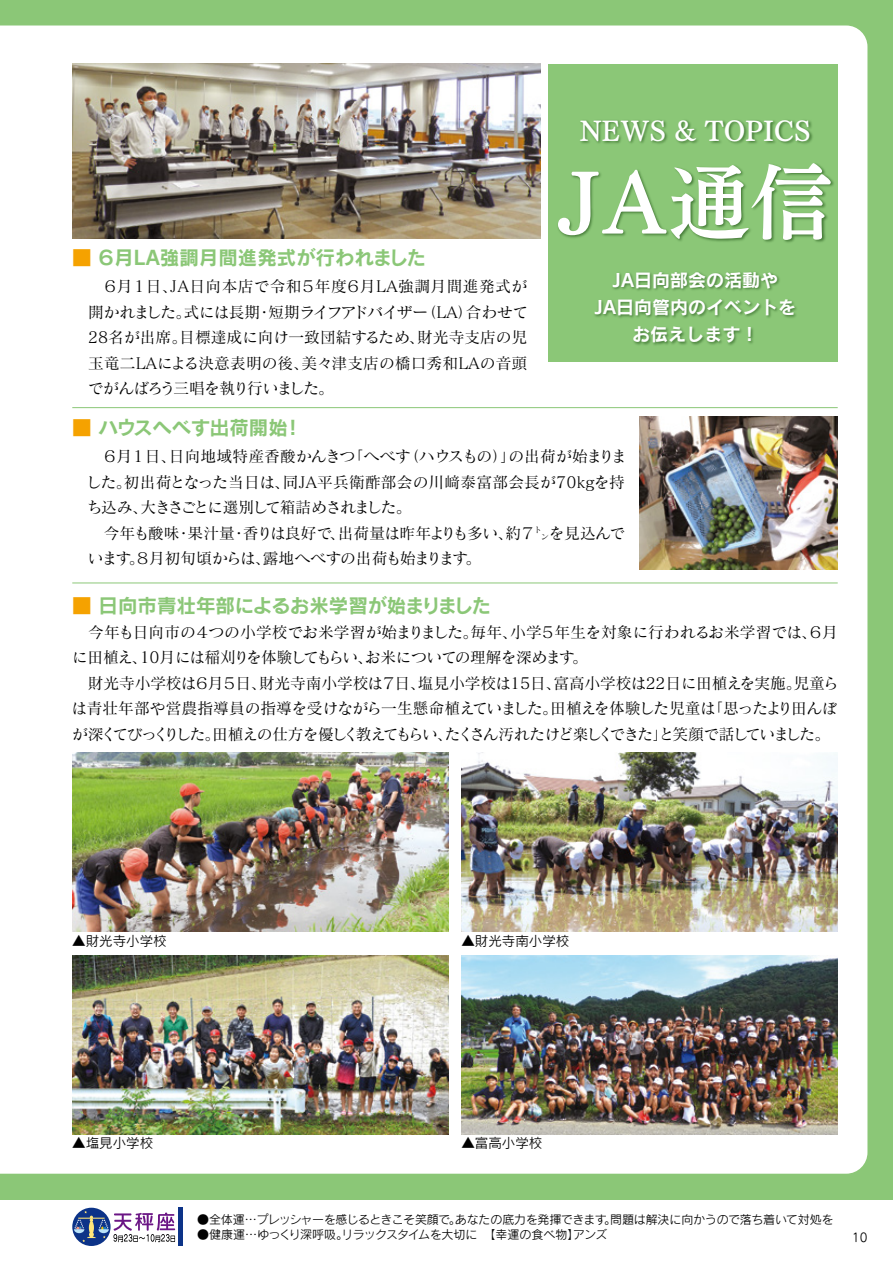
<style>
.page{position:relative;width:893px;height:1263px;background:#fff}
.page>*{position:absolute;margin:0;border:0;box-sizing:border-box;transform-origin:0 0}
.t1{font:82.5px "Telop Min Pro B";color:#fff}
.t2{font:27px "Telop Min Pro B";color:#fff}
.t3{font:19.5px "Rodin Pro N B";color:#8bc777}
.t4{font:19.5px "Rodin Pro N B";letter-spacing:-.02em;color:#8bc777}
.t5{font:18px/27px "Rodin Pro N B";color:#fff;text-align:center}
.t6{font:15.75px "Matisse Pro N M";letter-spacing:-.01em;color:#000}
.t7{font:15.75px/25.5px "Matisse Pro N M";letter-spacing:-.07em;color:#000}
.t8{font:15.75px "Matisse Pro N M";letter-spacing:.01em;color:#000}
.t9{font:15.75px/25.5px "Matisse Pro N M";letter-spacing:-.035em;color:#000}
.t10{font:15.75px "Matisse Pro N M";letter-spacing:-.04em;color:#000}
.t11{font:15.75px "Matisse Pro N M";letter-spacing:-.1em;color:#000}
.t12{font:15.75px "Matisse Pro N M";letter-spacing:.025em;color:#000}
.t13{font:15.75px "Matisse Pro N M";letter-spacing:-.03em;color:#000}
.t14{font:15.75px "Matisse Pro N M";letter-spacing:-.08em;color:#000}
.t15{font:15.75px "Matisse Pro N M";letter-spacing:-.085em;color:#000}
.t16{font:13.5px "Rodin Pro N M";color:#000}
.t17{font:12px "Rodin Pro N M";letter-spacing:-.02em;color:#000}
.t18{font:12px/15px "Rodin Pro N M";letter-spacing:-.04em;color:#000}
.t19{font:12px "Seurat Pro N M";color:#000}
.s1{color:#f5a200}
.s2{font-family:"Koz Min Pr 6 N"}
</style>
<div class="page">
<div style="left:0;top:0;width:893px;height:1199px;background:#8bc777"></div>
<div style="left:0;top:26px;width:867px;height:1148px;background:#fff"></div>
<div style="left:72px;top:1208px;width:39px;height:38px;background:#0c3388;border-radius:50%"></div>
<svg style="left:74px;top:1211px;width:101px;height:31px"></svg>
<hr style="left:178px;top:1208px;width:4px;height:38px;background:#0c3388">
<hr style="left:72px;top:407px;width:766px;height:1px;background:#8bc777">
<hr style="left:72px;top:583px;width:766px;height:1px;background:#8bc777">
<img style="left:72px;top:753px;width:377px;height:178px">
<img style="left:72px;top:956px;width:377px;height:178px">
<img style="left:72px;top:64px;width:468px;height:174px">
<img style="left:640px;top:417px;width:198px;height:153px">
<img style="left:461px;top:753px;width:377px;height:178px">
<img style="left:461px;top:956px;width:377px;height:178px">
<div style="left:549px;top:64px;width:289px;height:297px;background:#8bc777"></div>
<img style="left:558px;top:163px;width:276px;height:80px">
<img style="left:581px;top:120px;width:232px;height:24px">
<img style="left:594px;top:272px;width:203px;height:73px">
<h2 class="t2" style="left:580px;top:110px;width:232px">NEWS &amp; TOPICS</h2>
<p class="t3" style="left:72px;top:244px;width:355px"><span class="s1">■</span> ６月LA強調月間進発式が行われました</p>
<p class="t12" style="left:170px;top:276px;width:358px">JA日向本店で令和５年度６月LA強調月間進発式が</p>
<p class="t6" style="left:72px;top:276px;width:107px">　　６月１日、</p>
<p class="t6" style="left:183px;top:302px;width:79px">式には長期</p>
<p class="t11" style="left:268px;top:302px;width:162px">短期ライフアドバイザー</p>
<p class="t6" style="left:466px;top:302px;width:64px">合わせて</p>
<p class="t6" style="left:421px;top:302px;width:54px">（LA）</p>
<p class="t6" style="left:88px;top:302px;width:105px">開かれました。</p>
<p class="t6" style="left:256px;top:302px;width:17px">・</p>
<p class="t6" style="left:88px;top:327px;width:101px">28名が出席。</p>
<p class="t6" style="left:179px;top:327px;width:247px">目標達成に向け一致団結するため、</p>
<p class="t6" style="left:417px;top:327px;width:112px">財光寺支店の児</p>
<p class="t8" style="left:302px;top:353px;width:227px">美々津支店の橋口秀和LAの音頭</p>
<p class="t9" style="left:88px;top:349px;width:248px">玉竜二LAによる決意表明の後、<br>でがんばろう三唱を執り行いました。</p>
<p class="t3" style="left:283px;top:414px;width:21px">!</p>
<p class="t4" style="left:72px;top:414px;width:217px"><span class="s1">■</span> ハウスへべす出荷開始</p>
<h1 class="t1" style="left:558px;top:138px;width:276px">JA通信</h1>
<p class="t5" style="left:594px;top:266px;width:203px">JA日向部会の活動や<br>JA日向管内のイベントをお伝えします!</p>
<p class="t8" style="left:169px;top:446px;width:188px">日向地域特産香酸かんきつ</p>
<p class="t8" style="left:508px;top:446px;width:120px">の出荷が始まりま</p>
<p class="t6" style="left:403px;top:446px;width:115px">（ハウスもの）」</p>
<p class="t6" style="left:348px;top:446px;width:65px">「へべす</p>
<p class="t6" style="left:72px;top:446px;width:106px">　　６月１日、</p>
<p class="t8" style="left:283px;top:472px;width:295px">同JA平兵衛酢部会の川﨑泰富部会長が70</p>
<p class="t13" style="left:124px;top:472px;width:168px">初出荷となった当日は、</p>
<p class="t6" style="left:573px;top:472px;width:53px">ｋｇを持</p>
<p class="t6" style="left:86px;top:472px;width:47px">した。</p>
<p class="t11" style="left:140px;top:497px;width:272px">大きさごとに選別して箱詰めされました。</p>
<p class="t6" style="left:87px;top:497px;width:63px">ち込み、</p>
<p class="t9" style="left:243px;top:520px;width:384px">香りは良好で出荷量は昨年よりも多い約、７㌧を見込んで</p>
<p class="t6" style="left:330px;top:523px;width:17px">、</p>
<p class="t6" style="left:72px;top:523px;width:109px">　　今年も酸味</p>
<p class="t6" style="left:188px;top:523px;width:49px">果汁量</p>
<p class="t6" style="left:176px;top:523px;width:17px">・</p>
<p class="t6" style="left:231px;top:523px;width:17px">・</p>
<p class="t6" style="left:129px;top:548px;width:143px">８。月初旬頃からは、</p>
<p class="t14" style="left:263px;top:548px;width:207px">露地へべすの出荷も始まります</p>
<p class="t6" style="left:88px;top:548px;width:45px">います</p>
<p class="t3" style="left:72px;top:592px;width:421px"><span class="s1">■</span> 日向市青壮年部によるお米学習が始まりました</p>
<p class="t6" style="left:466px;top:548px;width:17px">。</p>
<p class="t6" style="left:72px;top:622px;width:407px">　今年も日向市の４つの小学校でお米学習が始まりました。</p>
<p class="t6" style="left:470px;top:622px;width:49px">毎年、</p>
<p class="t8" style="left:510px;top:622px;width:329px">小学５年生を対象に行われるお米学習では６、月</p>
<p class="t10" style="left:72px;top:647px;width:504px">に田植え 10月には稲刈りを体験してもらいお米についての理解を深めます</p>
<p class="t6" style="left:358px;top:647px;width:17px">、</p>
<p class="t6" style="left:572px;top:647px;width:17px">。</p>
<p class="t6" style="left:132px;top:647px;width:17px">、</p>
<p class="t6" style="left:553px;top:673px;width:250px">富高小学校は22日に田植えを実施。</p>
<p class="t6" style="left:72px;top:673px;width:126px">　財光寺小学校は</p>
<p class="t6" style="left:259px;top:673px;width:126px">財光寺南小学校は</p>
<p class="t6" style="left:418px;top:673px;width:145px">塩見小学校は15日、</p>
<p class="t6" style="left:793px;top:673px;width:47px">児童ら</p>
<p class="t6" style="left:194px;top:673px;width:74px">６月５日、</p>
<p class="t6" style="left:381px;top:673px;width:47px">７日、</p>
<p class="t7" style="left:72px;top:695px;width:760px">は青壮年部や営農指導員の指導を受けながら一生懸命植えていました。<br>が深くてびっくりした田植えの仕方を優しく教えてもらいたくさん汚れたけど楽しくできたと笑顔で話していました。</p>
<p class="t13" style="left:550px;top:698px;width:167px">田植えを体験した児童は</p>
<p class="t15" style="left:707px;top:698px;width:132px">「思ったより田んぼ</p>
<p class="t6" style="left:653px;top:724px;width:17px">」</p>
<p class="t6" style="left:205px;top:724px;width:17px">。</p>
<p class="t6" style="left:437px;top:724px;width:17px">、</p>
<p class="t16" style="left:72px;top:932px;width:96px"><span class="s2">▲</span>財光寺小学校</p>
<p class="t16" style="left:461px;top:932px;width:109px"><span class="s2">▲</span>財光寺南小学校</p>
<p class="t16" style="left:72px;top:1134px;width:82px"><span class="s2">▲</span>塩見小学校</p>
<p class="t16" style="left:461px;top:1134px;width:82px"><span class="s2">▲</span>富高小学校</p>
<p class="t17" style="left:197px;top:1211px;width:638px">●全体運…プレッシャーを感じるときこそ笑顔であなたの底力を発揮できます問題は解決に向かうので落ち着いて対処を</p>
<p class="t17" style="left:604px;top:1211px;width:13px">。</p>
<p class="t18" style="left:342px;top:1211px;width:267px;text-indent:107px">。<br>リラックスタイムを大切に　【幸運の食べ物アンズ</p>
<p class="t17" style="left:197px;top:1226px;width:152px">●健康運…ゆっくり深呼吸。</p>
<p class="t17" style="left:567px;top:1226px;width:13px">】</p>
<p class="t19" style="left:852px;top:1229px;width:17px">10</p>
</div>
